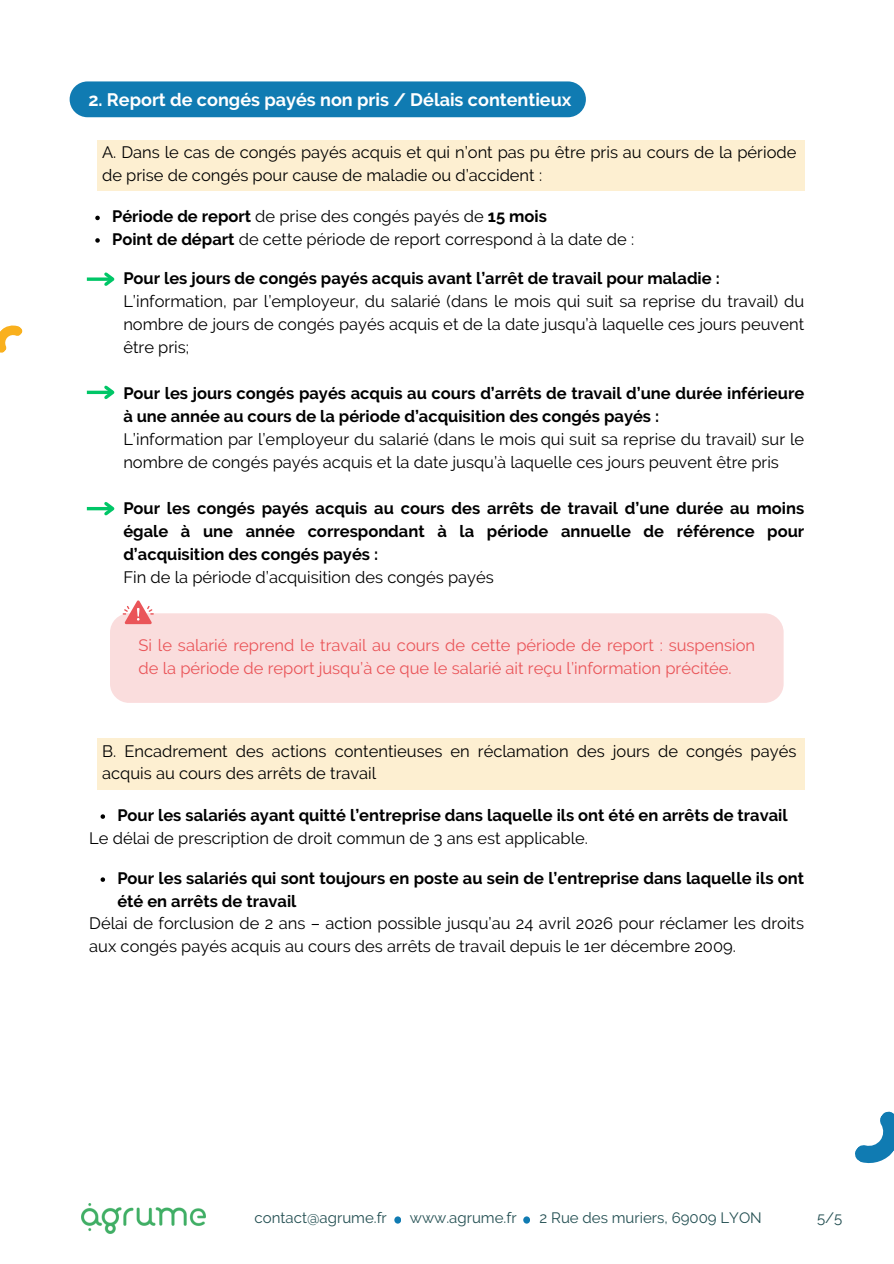
<style>
.page{position:relative;width:894px;height:1264px;background:#fff}
.page>*{position:absolute;margin:0;border:0;box-sizing:border-box;transform-origin:0 0}
.t1{font:700 18px "Raleway";color:#fff}
.t2{font:16.5px/23px "Raleway";color:#000}
.t3{font:700 16.5px/23px "Raleway";color:#000}
.t4{font:16.5px/22.5px "Raleway";color:#ea5559}
.t5{font:15px "Raleway";color:#234f52}
.s1{font-weight:700}
.s2{font-weight:400}
</style>
<div class="page">
<img style="left:82px;top:1203px;width:123px;height:30px">
<svg style="left:0;top:325px;width:23px;height:28px"></svg>
<div style="left:394px;top:1216px;width:7px;height:7px;background:#107bb2;border-radius:50%"></div>
<div style="left:523px;top:1216px;width:7px;height:7px;background:#107bb2;border-radius:50%"></div>
<svg style="left:855px;top:1111px;width:38px;height:53px"></svg>
<div style="left:97px;top:140px;width:707px;height:50px;background:#fdefd1"></div>
<div style="left:97px;top:737px;width:707px;height:52px;background:#fdefd1"></div>
<svg style="left:87px;top:277px;width:14px;height:4px"></svg>
<svg style="left:101px;top:272px;width:14px;height:14px"></svg>
<svg style="left:87px;top:390px;width:14px;height:4px"></svg>
<svg style="left:101px;top:385px;width:14px;height:14px"></svg>
<hr style="left:87px;top:507px;width:26px;height:3px;background:#00c667">
<svg style="left:101px;top:502px;width:14px;height:14px"></svg>
<div style="left:110px;top:613px;width:673px;height:90px;background:#fadddd;border-radius:19px"></div>
<svg style="left:123px;top:600px;width:31px;height:24px"></svg>
<div style="left:70px;top:81px;width:515px;height:36px;background:#107bb2;border-radius:18px"></div>
<svg style="left:95px;top:216px;width:5px;height:4px"></svg>
<svg style="left:95px;top:238px;width:5px;height:5px"></svg>
<svg style="left:100px;top:814px;width:5px;height:4px"></svg>
<svg style="left:100px;top:877px;width:5px;height:4px"></svg>
<p class="t1" style="left:88px;top:89px;width:484px">2. Report de congés payés non pris / Délais contentieux</p>
<h2 class="t2" style="left:102px;top:141px;width:695px;line-height:22.5px">A. Dans le cas de congés payés acquis et qui n’ont pas pu être pris au cours de la période de prise de congés pour cause de maladie ou d’accident :</h2>
<p class="t2" style="left:112px;top:205px;width:436px"><span class="s1">Période de report</span> de prise des congés payés de <span class="s1">15 mois</span></p>
<h2 class="t2" style="left:112px;top:228px;width:523px"><span class="s1">Point de départ</span> de cette période de report correspond à la date de :</h2>
<p class="t2" style="left:123px;top:266px;width:682px"><span class="s1">Pour les jours de congés payés acquis avant l’arrêt de travail pour maladie :<br></span>L’information, par l’employeur, du salarié (dans le mois qui suit sa reprise du travail) du nombre de jours de congés payés acquis et de la date jusqu’à laquelle ces jours peuvent être pris;</p>
<p class="t2" style="left:123px;top:381px;width:682px"><span class="s1">Pour les jours congés payés acquis au cours d’arrêts de travail d’une durée inférieure à une année au cours de la période d’acquisition des congés payés :<br></span>L’information par l’employeur du salarié (dans le mois qui suit sa reprise du travail) sur le nombre de congés payés acquis et la date jusqu’à laquelle ces jours peuvent être pris</p>
<h2 class="t3" style="left:123px;top:496px;width:682px">Pour les congés payés acquis au cours des arrêts de travail d’une durée au moins égale à une année correspondant à la période annuelle de référence pour d’acquisition des congés payés :<br><span class="s2">Fin de la période d’acquisition des congés payés</span></h2>
<p class="t4" style="left:138px;top:634px;width:618px">Si le salarié reprend le travail au cours de cette période de report : suspension de la période de report jusqu’à ce que le salarié ait reçu l’information précitée.</p>
<p class="t2" style="left:102px;top:739px;width:695px;line-height:22.5px">B. Encadrement des actions contentieuses en réclamation des jours de congés payés acquis au cours des arrêts de travail</p>
<h2 class="t3" style="left:117px;top:803px;width:671px">Pour les salariés ayant quitté l’entreprise dans laquelle ils ont été en arrêts de travail</h2>
<p class="t2" style="left:89px;top:826px;width:500px">Le délai de prescription de droit commun de 3 ans est applicable.</p>
<h2 class="t3" style="left:117px;top:867px;width:688px;line-height:22.5px">Pour les salariés qui sont toujours en poste au sein de l’entreprise dans laquelle ils ont été en arrêts de travail</h2>
<p class="t2" style="left:89px;top:912px;width:716px;line-height:22.5px">Délai de forclusion de 2 ans – action possible jusqu’au 24 avril 2026 pour réclamer les droits aux congés payés acquis au cours des arrêts de travail depuis le 1er décembre 2009.</p>
<h2 class="t5" style="left:254px;top:1208px;width:134px">contact@agrume.fr</h2>
<h2 class="t5" style="left:410px;top:1208px;width:108px">www.agrume.fr</h2>
<h2 class="t5" style="left:539px;top:1208px;width:224px">2 Rue des muriers, 69009 LYON</h2>
<h2 class="t5" style="left:816px;top:1208px;width:27px">5/5</h2>
</div>
